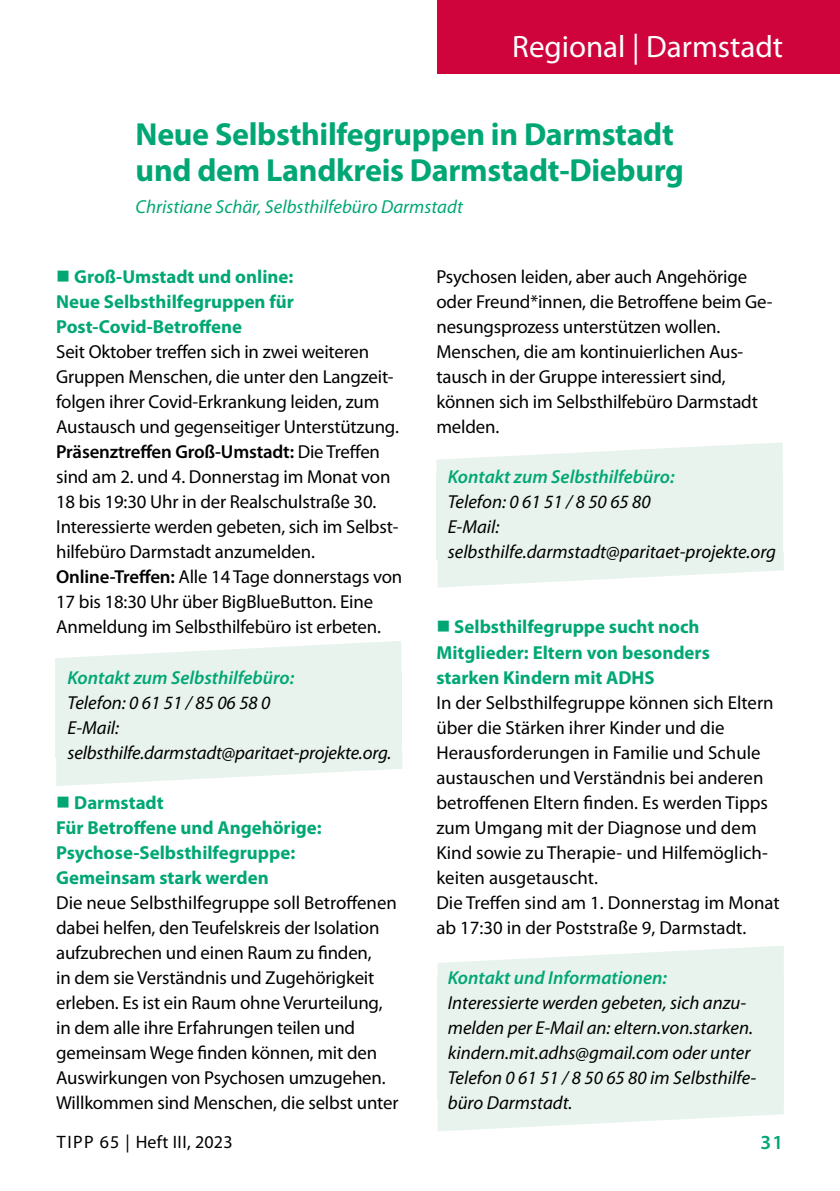
<style>
.page{position:relative;width:840px;height:1191px;background:#fff}
.page>*{position:absolute;margin:0;border:0;box-sizing:border-box;transform-origin:0 0}
.t1{font:700 32px/36px "Myriad Pro";letter-spacing:-.01em;color:#00a774}
.t2{font:31px "Myriad Pro";color:#fff}
.t3{font:600 20px "Myriad Pro";color:#00a774}
.t4{font:18.8px/25px "Myriad Pro";letter-spacing:-.01em;color:#000}
.t5{font:italic 18.8px/25px "Myriad Pro";color:#000}
.t6{font:700 18.8px/25px "Myriad Pro";color:#00a774}
.t7{font:italic 600 18.8px "Myriad Pro";color:#00a774}
.t8{font:italic 18.8px "Myriad Pro";color:#00a774}
.t9{font:18px "Myriad Pro";letter-spacing:.025em;color:#000}
.s1{font-weight:600}
</style>
<div class="page">
<svg style="left:55px;top:641px;width:346px;height:30px"></svg>
<div style="left:55px;top:671px;width:346px;height:86px;background:#e7f3ec"></div>
<svg style="left:56px;top:750px;width:346px;height:36px"></svg>
<svg style="left:436px;top:442px;width:346px;height:31px"></svg>
<div style="left:436px;top:473px;width:346px;height:86px;background:#e7f3ec"></div>
<svg style="left:437px;top:552px;width:346px;height:35px"></svg>
<svg style="left:438px;top:946px;width:345px;height:30px"></svg>
<div style="left:437px;top:976px;width:346px;height:124px;background:#e7f3ec"></div>
<svg style="left:438px;top:1100px;width:345px;height:31px"></svg>
<div style="left:437px;top:0;width:402px;height:74px;background:#d0043c"></div>
<h2 class="t2" style="left:512px;top:28px;width:272px">Regional | Darmstadt</h2>
<h1 class="t1" style="left:135px;top:115px;width:549px">Neue Selbsthilfegruppen in Darmstadt und dem Landkreis Darmstadt-Dieburg</h1>
<p class="t8" style="left:135px;top:195px;width:328px">Christiane Schär, Selbsthilfebüro Darmstadt</p>
<p class="t6" style="left:56px;top:264px;width:239px;text-align:justify">■ Groß-Umstadt und online:<br>Neue Selbsthilfegruppen für Post-Covid-Betroffene</p>
<p class="t4" style="left:56px;top:339px;width:347px">Seit Oktober treffen sich in zwei weiteren Gruppen Menschen, die unter den Langzeit&shy;folgen ihrer Covid-Erkrankung leiden, zum Austausch und gegenseitiger Unterstützung.<br><span class="s1">Präsenztreffen Groß-Umstadt:</span> Die Treffen sind am 2. und 4. Donnerstag im Monat von 18 bis 19:30 Uhr in der Realschulstraße 30.<br>Interessierte werden gebeten, sich im Selbst&shy;hilfebüro Darmstadt anzumelden.<br><span class="s1">Online-Treffen:</span> Alle 14 Tage donnerstags von 17 bis 18:30 Uhr über BigBlueButton. Eine Anmeldung im Selbsthilfebüro ist erbeten.</p>
<p class="t7" style="left:67px;top:665px;width:228px">Kontakt zum Selbsthilfebüro:</p>
<p class="t5" style="left:67px;top:689px;width:325px">Telefon: 0 61 51 / 85 06 58 0<br>E-Mail: selbsthilfe.darmstadt@paritaet-projekte.org.</p>
<p class="t6" style="left:56px;top:789px;width:267px">■ Darmstadt<br>Für Betroffene und Angehörige:<br>Psychose-Selbsthilfegruppe:<br>Gemeinsam stark werden</p>
<p class="t4" style="left:56px;top:889px;width:343px">Die neue Selbsthilfegruppe soll Betroffenen dabei helfen, den Teufelskreis der Isolation aufzubrechen und einen Raum zu finden,<br>in dem sie Verständnis und Zugehörigkeit erleben. Es ist ein Raum ohne Verurteilung, in dem alle ihre Erfahrungen teilen und gemeinsam Wege finden können, mit den Auswirkungen von Psychosen umzugehen.<br>Willkommen sind Menschen, die selbst unter</p>
<p class="t4" style="left:436px;top:264px;width:337px">Psychosen leiden, aber auch Angehörige oder Freund*innen, die Betroffene beim Ge&shy;nesungsprozess unterstützen wollen.<br>Menschen, die am kontinuierlichen Aus&shy;tausch in der Gruppe interessiert sind, können sich im Selbsthilfebüro Darmstadt melden.</p>
<p class="t7" style="left:447px;top:465px;width:228px">Kontakt zum Selbsthilfebüro:</p>
<p class="t5" style="left:447px;top:489px;width:329px">Telefon: 0 61 51 / 8 50 65 80<br>E-Mail: selbsthilfe.darmstadt@paritaet-projekte.org</p>
<p class="t6" style="left:436px;top:614px;width:275px">■ Selbsthilfegruppe sucht noch<br>Mitglieder: Eltern von besonders starken Kindern mit ADHS</p>
<p class="t4" style="left:436px;top:689px;width:344px">In der Selbsthilfegruppe können sich Eltern über die Stärken ihrer Kinder und die Herausforderungen in Familie und Schule austauschen und Verständnis bei anderen betroffenen Eltern finden. Es werden Tipps zum Umgang mit der Diagnose und dem Kind sowie zu Therapie- und Hilfemöglich&shy;keiten ausgetauscht.<br>Die Treffen sind am 1. Donnerstag im Monat ab 17:30 in der Poststraße 9, Darmstadt.</p>
<p class="t7" style="left:447px;top:965px;width:220px">Kontakt und Informationen:</p>
<p class="t5" style="left:447px;top:989px;width:310px">Interessierte werden gebeten, sich anzu&shy;melden per E-Mail an: eltern.von.starken. kindern.mit.adhs@gmail.com oder unter Telefon 0 61 51 / 8 50 65 80 im Selbsthilfe&shy;büro Darmstadt.</p>
<p class="t9" style="left:57px;top:1130px;width:177px">TIPP 65 | Heft III, 2023</p>
<p class="t3" style="left:760px;top:1129px;width:24px">31</p>
</div>
